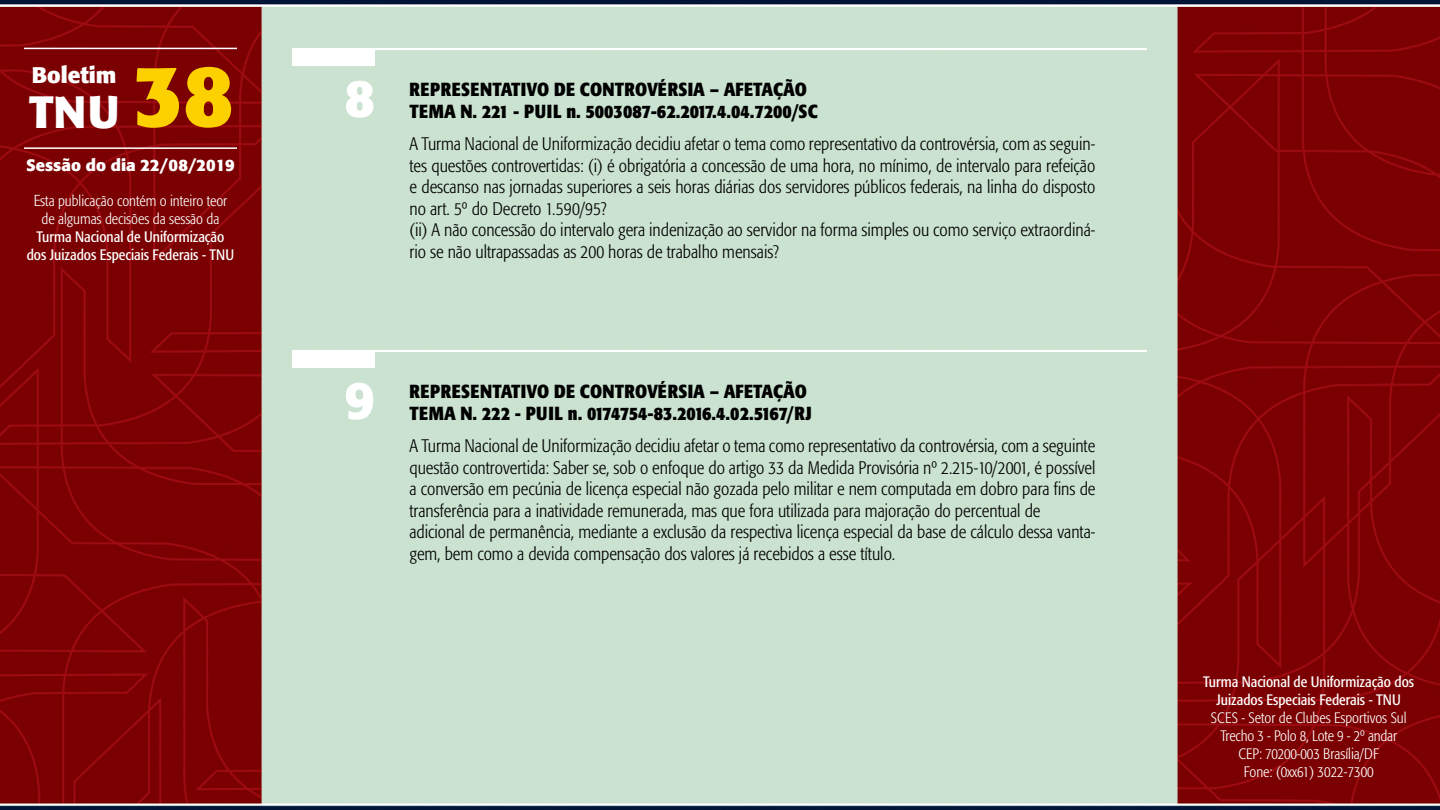
<style>
.page{position:relative;width:1440px;height:810px;background:#fff}
.page>*{position:absolute;margin:0;border:0;box-sizing:border-box;transform-origin:0 0}
.t1{font:700 52.5px "Formata";color:#fff}
.t2{font:700 45px "Formata";color:#fff}
.t3{font:700 22.5px "Formata";color:#fff}
.t4{font:700 condensed 18.75px/22.5px "Formata";color:#000}
.t5{font:300 condensed 18px/21.6px "Formata";color:#000}
.t6{font:700 16.5px "Formata";color:#fff}
.t7{font:300 condensed 15px/18px "Formata";color:#fff;text-align:center}
.t8{font:condensed 15px/18px "Formata";color:#fff;text-align:center}
.s1{font-size:86.25px;color:#fdd000}
.s2{font-size:15.75px}
</style>
<div class="page">
<img style="left:0;top:0;width:1440px;height:810px">
<hr style="left:24px;top:48px;width:213px;height:1px;background:#fff">
<hr style="left:24px;top:147px;width:213px;height:2px;background:#fff">
<div style="left:292px;top:48px;width:83px;height:18px;background:#fff"></div>
<div style="left:292px;top:350px;width:83px;height:18px;background:#fff"></div>
<hr style="left:375px;top:48px;width:772px;height:2px;background:#fff">
<hr style="left:375px;top:350px;width:772px;height:1px;background:#fff">
<p class="t3" style="left:32px;top:61px;width:86px">Boletim</p>
<h2 class="t2" style="left:29px;top:84px;width:206px">TNU <span class="s1">38</span></h2>
<p class="t4" style="left:410px;top:78px;width:410px">REPRESENTATIVO DE CONTROVÉRSIA – AFETAÇÃO<br>TEMA N. 221 - PUIL n. 5003087-62.2017.4.04.7200/SC</p>
<h1 class="t1" style="left:344px;top:66px;width:32px">8</h1>
<p class="t6" style="left:26px;top:155px;width:210px">Sessão do dia 22/08/2019</p>
<p class="t7" style="left:34px;top:192px;width:195px"><span class="s2">E</span>sta publicação contém o inteiro teor de algumas decisões da sessão da</p>
<p class="t8" style="left:27px;top:227px;width:209px">Turma Nacional de Uniformização dos Juizados Especiais Federais - TNU</p>
<p class="t5" style="left:410px;top:133px;width:687px">A Turma Nacional de Uniformização decidiu afetar o tema como representativo da controvérsia, com as seguin&shy;tes questões controvertidas: (i) é obrigatória a concessão de uma hora, no mínimo, de intervalo para refeição e descanso nas jornadas superiores a seis horas diárias dos servidores públicos federais, na linha do disposto no art. 5º do Decreto 1.590/95?<br>(ii) A não concessão do intervalo gera indenização ao servidor na forma simples ou como serviço extraordiná&shy;rio se não ultrapassadas as 200 horas de trabalho mensais?</p>
<h1 class="t1" style="left:344px;top:368px;width:32px">9</h1>
<p class="t4" style="left:410px;top:380px;width:404px">REPRESENTATIVO DE CONTROVÉRSIA – AFETAÇÃO<br>TEMA N. 222 - PUIL n. 0174754-83.2016.4.02.5167/RJ</p>
<p class="t5" style="left:410px;top:435px;width:687px">A Turma Nacional de Uniformização decidiu afetar o tema como representativo da controvérsia, com a seguinte questão controvertida: Saber se, sob o enfoque do artigo 33 da Medida Provisória nº 2.215-10/2001, é possível a conversão em pecúnia de licença especial não gozada pelo militar e nem computada em dobro para fins de transferência para a inatividade remunerada, mas que fora utilizada para majoração do percentual de adicional de permanência, mediante a exclusão da respectiva licença especial da base de cálculo dessa vanta&shy;gem, bem como a devida compensação dos valores já recebidos a esse título.</p>
<p class="t8" style="left:1203px;top:672px;width:212px">Turma Nacional de Uniformização dos<br>Juizados Especiais Federais - TNU</p>
<p class="t7" style="left:1211px;top:708px;width:197px">SCES - Setor de Clubes Esportivos Sul<br>Trecho 3 - Polo 8, Lote 9 - 2º andar<br>CEP: 70200-003 Brasília/DF<br>Fone: (0xx61) 3022-7300</p>
</div>
